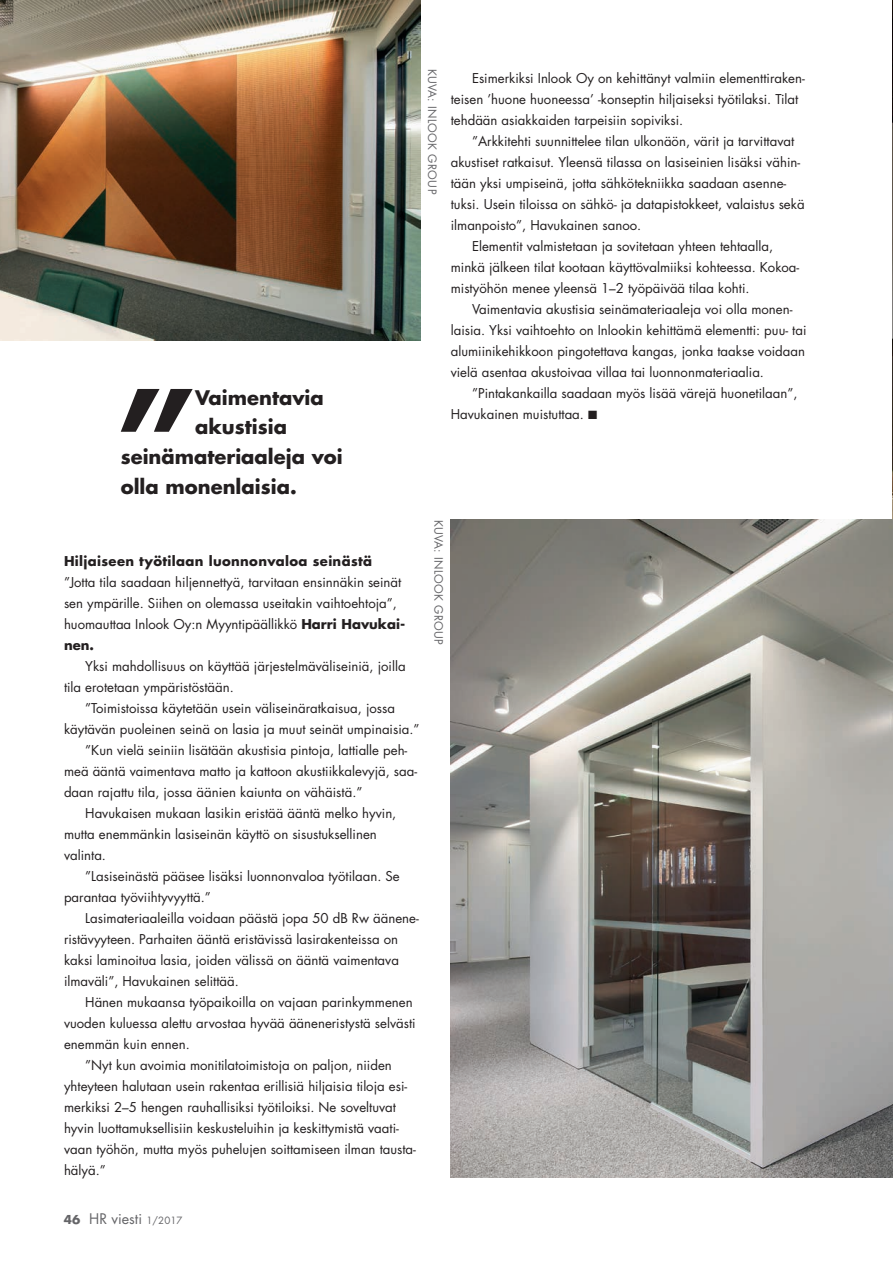
<style>
.page{position:relative;width:893px;height:1263px;background:#fff}
.page>*{position:absolute;margin:0;border:0;box-sizing:border-box;transform-origin:0 0}
.t1{font:700 129.45px "Futura Std";color:#231f20}
.t2{font:700 19.5px "Futura Std";color:#231f20}
.t3{font:14.25px "Futura Std";color:#656568}
.t4{font:13.2px/21px "Futura Std";color:#231f20}
.t5{font:700 13.2px "Futura Std";letter-spacing:.025em;color:#231f20}
.t6{font:11.25px "Futura Std";letter-spacing:.03em;color:#656568}
.s1{font-weight:700}
.s2{font-weight:700;font-size:12px}
.s3{font-size:9.75px}
</style>
<div class="page">
<img style="left:892px;top:1px;width:1px;height:518px">
<img style="left:0;top:0;width:421px;height:340px">
<img style="left:451px;top:519px;width:442px;height:659px">
<h1 class="t1" style="left:114px;top:352px;width:83px">”</h1>
<h2 class="t2" style="left:195px;top:384px;width:130px">Vaimentavia</h2>
<h2 class="t2" style="left:195px;top:414px;width:93px">akustisia</h2>
<h2 class="t2" style="left:121px;top:444px;width:224px">seinämateriaaleja voi</h2>
<h2 class="t2" style="left:121px;top:474px;width:177px">olla monenlaisia.</h2>
<p class="t6" style="left:439px;top:69px;width:127px;rotate:90deg">KUVA: INLOOK GROUP</p>
<p class="t4" style="left:451px;top:68px;width:356px;text-indent:21px">Esimerkiksi Inlook Oy on kehittänyt valmiin elementtiraken&shy;teisen ’huone huoneessa’ -konseptin hiljaiseksi työtilaksi. Tilat tehdään asiakkaiden tarpeisiin sopiviksi.</p>
<p class="t4" style="left:472px;top:131px;width:324px">”Arkkitehti suunnittelee tilan ulkonäön, värit ja tarvittavat</p>
<p class="t4" style="left:451px;top:152px;width:351px">akustiset ratkaisut. Yleensä tilassa on lasiseinien lisäksi vähin-</p>
<p class="t4" style="left:451px;top:173px;width:337px">tään yksi umpiseinä, jotta sähkötekniikka saadaan asenne-</p>
<p class="t4" style="left:451px;top:194px;width:355px">tuksi. Usein tiloissa on sähkö- ja datapistokkeet, valaistus sekä</p>
<p class="t4" style="left:451px;top:215px;width:192px">ilmanpoisto”, Havukainen sanoo.</p>
<p class="t4" style="left:472px;top:236px;width:303px">Elementit valmistetaan ja sovitetaan yhteen tehtaalla,</p>
<p class="t4" style="left:451px;top:257px;width:350px">minkä jälkeen tilat kootaan käyttövalmiiksi kohteessa. Kokoa-</p>
<p class="t4" style="left:451px;top:278px;width:300px">mistyöhön menee yleensä 1–2 työpäivää tilaa kohti.</p>
<p class="t4" style="left:472px;top:299px;width:322px">Vaimentavia akustisia seinämateriaaleja voi olla monen-</p>
<p class="t4" style="left:451px;top:320px;width:357px">laisia. Yksi vaihtoehto on Inlookin kehittämä elementti: puu- tai</p>
<p class="t4" style="left:451px;top:341px;width:356px">alumiinikehikkoon pingotettava kangas, jonka taakse voidaan</p>
<p class="t4" style="left:451px;top:362px;width:315px">vielä asentaa akustoivaa villaa tai luonnonmateriaalia.</p>
<p class="t4" style="left:472px;top:383px;width:327px">”Pintakankailla saadaan myös lisää värejä huonetilaan”,</p>
<p class="t4" style="left:451px;top:404px;width:148px">Havukainen muistuttaa. ■</p>
<p class="t5" style="left:64px;top:552px;width:310px">Hiljaiseen työtilaan luonnonvaloa seinästä</p>
<p class="t4" style="left:64px;top:572px;width:343px">”Jotta tila saadaan hiljennettyä, tarvitaan ensinnäkin seinät sen ympärille. Siihen on olemassa useitakin vaihtoehtoja”, huomauttaa Inlook Oy:n Myyntipäällikkö <span class="s1">Harri Havukai&shy;nen.</span></p>
<p class="t4" style="left:64px;top:656px;width:343px;text-indent:21px">Yksi mahdollisuus on käyttää järjestelmäväliseiniä, joilla tila erotetaan ympäristöstään.</p>
<p class="t4" style="left:85px;top:698px;width:311px">”Toimistoissa käytetään usein väliseinäratkaisua, jossa</p>
<p class="t4" style="left:64px;top:719px;width:357px">käytävän puoleinen seinä on lasia ja muut seinät umpinaisia.”</p>
<p class="t4" style="left:85px;top:740px;width:324px">”Kun vielä seiniin lisätään akustisia pintoja, lattialle peh-</p>
<p class="t4" style="left:64px;top:761px;width:355px">meä ääntä vaimentava matto ja kattoon akustiikkalevyjä, saa-</p>
<p class="t4" style="left:64px;top:782px;width:300px">daan rajattu tila, jossa äänien kaiunta on vähäistä.”</p>
<p class="t4" style="left:85px;top:803px;width:313px">Havukaisen mukaan lasikin eristää ääntä melko hyvin,</p>
<p class="t4" style="left:64px;top:824px;width:314px">mutta enemmänkin lasiseinän käyttö on sisustuksellinen</p>
<p class="t4" style="left:64px;top:845px;width:44px">valinta.</p>
<p class="t4" style="left:85px;top:866px;width:316px">”Lasiseinästä pääsee lisäksi luonnonvaloa työtilaan. Se</p>
<p class="t4" style="left:64px;top:887px;width:148px">parantaa työviihtyvyyttä.”</p>
<p class="t4" style="left:85px;top:908px;width:335px">Lasimateriaaleilla voidaan päästä jopa 50 dB Rw äänene-</p>
<p class="t4" style="left:64px;top:929px;width:336px">ristävyyteen. Parhaiten ääntä eristävissä lasirakenteissa on</p>
<p class="t4" style="left:64px;top:950px;width:336px">kaksi laminoitua lasia, joiden välissä on ääntä vaimentava</p>
<p class="t4" style="left:64px;top:971px;width:176px">ilmaväli”, Havukainen selittää.</p>
<p class="t4" style="left:85px;top:992px;width:329px">Hänen mukaansa työpaikoilla on vajaan parinkymmenen</p>
<p class="t4" style="left:64px;top:1013px;width:353px">vuoden kuluessa alettu arvostaa hyvää ääneneristystä selvästi</p>
<p class="t4" style="left:64px;top:1034px;width:127px">enemmän kuin ennen.</p>
<p class="t4" style="left:85px;top:1055px;width:308px">”Nyt kun avoimia monitilatoimistoja on paljon, niiden</p>
<p class="t4" style="left:64px;top:1076px;width:345px">yhteyteen halutaan usein rakentaa erillisiä hiljaisia tiloja esi-</p>
<p class="t4" style="left:64px;top:1097px;width:333px">merkiksi 2–5 hengen rauhallisiksi työtiloiksi. Ne soveltuvat</p>
<p class="t4" style="left:64px;top:1118px;width:336px">hyvin luottamuksellisiin keskusteluihin ja keskittymistä vaati-</p>
<p class="t4" style="left:64px;top:1139px;width:353px">vaan työhön, mutta myös puhelujen soittamiseen ilman tausta-</p>
<p class="t4" style="left:64px;top:1160px;width:43px">hälyä.”</p>
<p class="t6" style="left:446px;top:519px;width:127px;rotate:90deg">KUVA: INLOOK GROUP</p>
<p class="t3" style="left:64px;top:1209px;width:120px"><span class="s2">46</span> HR viesti <span class="s3">1/2017</span></p>
</div>
